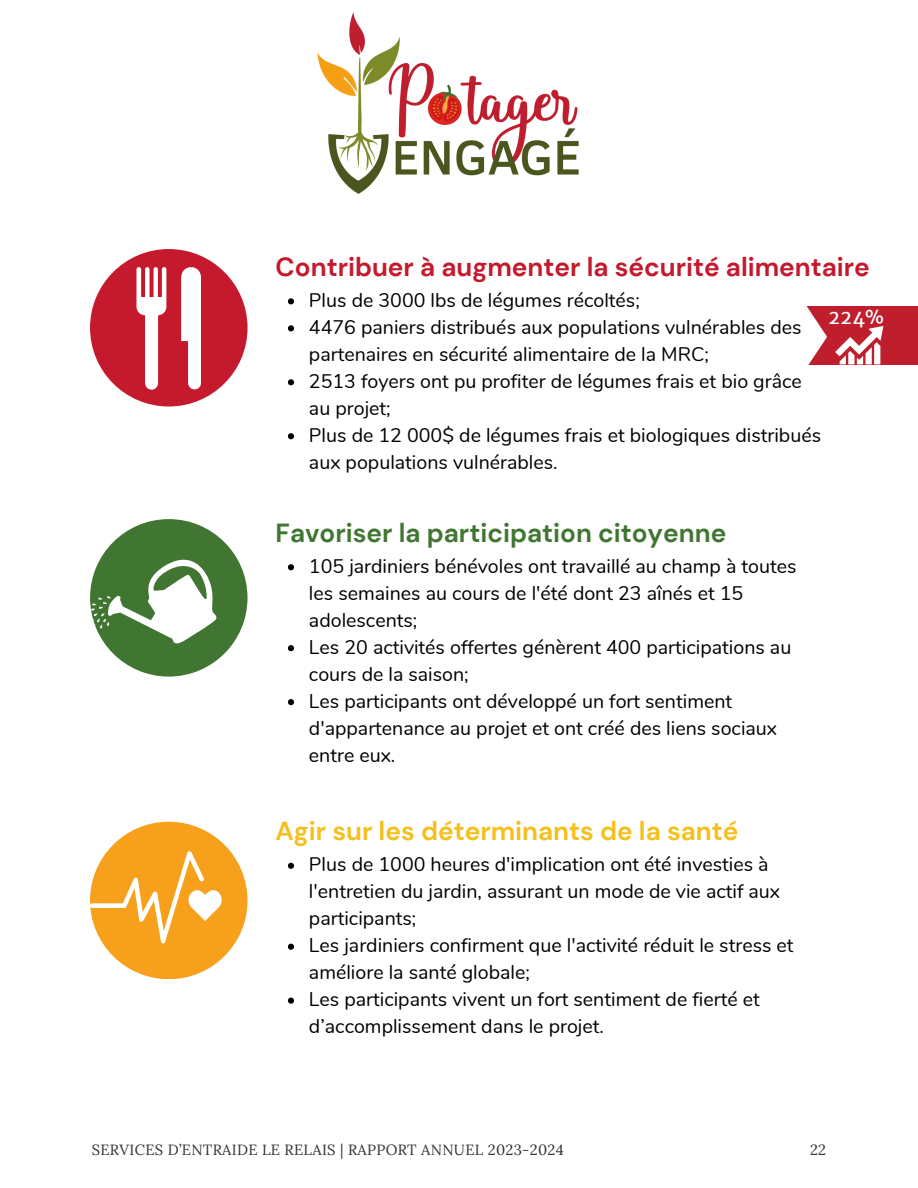
<style>
.page{position:relative;width:918px;height:1188px;background:#fff}
.page>*{position:absolute;margin:0;border:0;box-sizing:border-box;transform-origin:0 0}
.t1{font:700 26.1px "DM Sans";color:#c5192d}
.t2{font:700 26.1px "DM Sans";color:#417632}
.t3{font:700 26.1px "DM Sans";color:#f4c01e}
.t4{font:19.65px/27px "Nunito";color:#000}
.t5{font:19.5px "Merriweather Sans";color:#fff}
.t6{font:14.85px "Lora";letter-spacing:.02em;color:#353132}
</style>
<div class="page">
<div style="left:90px;top:249px;width:158px;height:158px;background:#c5192d;border-radius:50%"></div>
<div style="left:90px;top:822px;width:158px;height:157px;background:#f6a01c;border-radius:50%"></div>
<div style="left:90px;top:519px;width:158px;height:158px;background:#417632;border-radius:50%"></div>
<svg style="left:90px;top:851px;width:132px;height:92px"></svg>
<svg style="left:136px;top:267px;width:30px;height:123px"></svg>
<svg style="left:181px;top:267px;width:20px;height:123px"></svg>
<svg style="left:90px;top:551px;width:127px;height:93px"></svg>
<img style="left:317px;top:12px;width:262px;height:182px">
<svg style="left:288px;top:298px;width:6px;height:6px"></svg>
<svg style="left:288px;top:325px;width:6px;height:6px"></svg>
<svg style="left:288px;top:379px;width:6px;height:6px"></svg>
<svg style="left:288px;top:433px;width:6px;height:6px"></svg>
<svg style="left:288px;top:564px;width:6px;height:6px"></svg>
<svg style="left:288px;top:645px;width:6px;height:6px"></svg>
<svg style="left:288px;top:699px;width:6px;height:6px"></svg>
<svg style="left:288px;top:863px;width:6px;height:6px"></svg>
<svg style="left:288px;top:944px;width:6px;height:6px"></svg>
<svg style="left:288px;top:998px;width:6px;height:6px"></svg>
<svg style="left:806px;top:306px;width:112px;height:59px"></svg>
<p class="t1" style="left:276px;top:250px;width:596px">Contribuer à augmenter la sécurité alimentaire</p>
<p class="t4" style="left:309px;top:287px;width:514px">Plus de 3000 lbs de légumes récoltés;<br>4476 paniers distribués aux populations vulnérables des partenaires en sécurité alimentaire de la MRC;<br>2513 foyers ont pu profiter de légumes frais et bio grâce au projet;<br>Plus de 12 000$ de légumes frais et biologiques distribués aux populations vulnérables.</p>
<p class="t5" style="left:828px;top:304px;width:57px">224%</p>
<h1 class="t2" style="left:276px;top:516px;width:452px">Favoriser la participation citoyenne</h1>
<p class="t4" style="left:309px;top:553px;width:489px">105 jardiniers bénévoles ont travaillé au champ à toutes les semaines au cours de l'été dont 23 aînés et 15 adolescents;<br>Les 20 activités offertes génèrent 400 participations au cours de la saison;<br>Les participants ont développé un fort sentiment d'appartenance au projet et ont créé des liens sociaux entre eux.</p>
<h1 class="t3" style="left:276px;top:815px;width:464px">Agir sur les déterminants de la santé</h1>
<p class="t4" style="left:309px;top:851px;width:486px">Plus de 1000 heures d'implication ont été investies à l'entretien du jardin, assurant un mode de vie actif aux participants;<br>Les jardiniers confirment que l'activité réduit le stress et améliore la santé globale;<br>Les participants vivent un fort sentiment de fierté et d’accomplissement dans le projet.</p>
<p class="t6" style="left:92px;top:1140px;width:474px">SERVICES D’ENTRAIDE LE RELAIS | RAPPORT ANNUEL 2023-2024</p>
<p class="t6" style="left:810px;top:1140px;width:18px">22</p>
</div>
